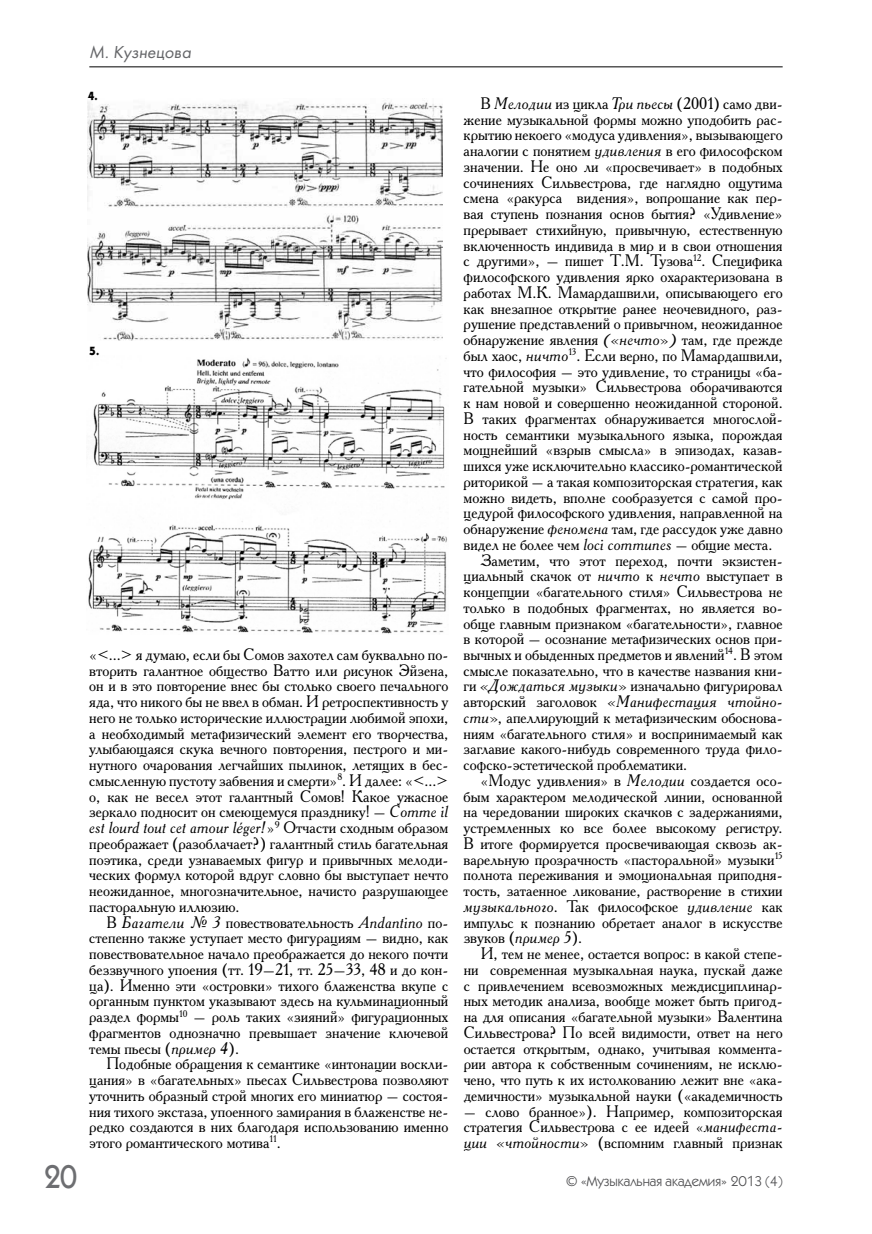
<style>
.page{position:relative;width:872px;height:1234px;background:#fff}
.page>*{position:absolute;margin:0;border:0;box-sizing:border-box;transform-origin:0 0}
.t1{font:500 33px "Kabel C";color:#6d6e71;scale:.9 1}
.t2{font:italic 18px "Futura Book C";color:#656669}
.t3{font:16.65px/15.8px "Academy C";color:#000;text-align:justify}
.t4{font:italic 16.65px "Academy C";color:#000}
.t5{font:14.25px "Kabel C";color:#4d4d4f}
.t6{font:700 12px "Kabel C";color:#000}
.s1{font-style:italic}
.s2{font-family:"Times New Roman";font-style:italic;font-size:15px}
.s3{font-style:normal}
</style>
<div class="page">
<hr style="left:89px;top:66px;width:693px;height:1px;background:#000">
<img style="left:88px;top:101px;width:354px;height:239px">
<img style="left:88px;top:358px;width:359px;height:276px">
<p class="t2" style="left:89px;top:42px;width:103px">М. Кузнецова</p>
<p class="t6" style="left:88px;top:89px;width:11px">4.</p>
<p class="t6" style="left:89px;top:343px;width:11px">5.</p>
<p class="t3" style="left:89px;top:646px;width:360px">«&lt;...&gt; я думаю, если бы Сомов захотел сам буквально по&shy;вторить галантное общество Ватто или рисунок Эйзена, он и в это повторение внес бы столько своего печального яда, что никого бы не ввел в обман. И ретроспективность у него не только исторические иллюстрации любимой эпохи, а необходимый метафизический элемент его творчества, улыбающаяся скука вечного повторения, пестрого и ми&shy;нутного очарования легчайших пылинок, летящих в бес&shy;смысленную пустоту забвения и смерти»<sup>8</sup>. И далее: «&lt;...&gt; о, как не весел этот галантный Сомов! Какое ужасное зеркало подносит он смеющемуся празднику! – <span class="s1">Comme il est lourd tout cet amour l</span><span class="s2">é</span><span class="s1">ger!</span>»<sup>9</sup> Отчасти сходным образом преображает (разоблачает?) галантный стиль багательная поэтика, среди узнаваемых фигур и привычных мелоди&shy;ческих формул которой вдруг словно бы выступает нечто неожиданное, многозначительное, начисто разрушающее пасторальную иллюзию.</p>
<p class="t3" style="left:89px;top:913px;width:360px;text-indent:17px">В <span class="s1">Багатели № 3</span> повествовательность <span class="s1">Andantino</span> по&shy;степенно также уступает место фигурациям – видно, как повествовательное начало преображается до некого почти беззвучного упоения (тт. 19–21, тт. 25–33, 48 и до кон&shy;ца). Именно эти «островки» тихого блаженства вкупе с органным пунктом указывают здесь на кульминационный раздел формы<sup>10</sup> – роль таких «зияний» фигурационных фрагментов однозначно превышает значение ключевой темы пьесы (<span class="s1">пример 4</span>).</p>
<p class="t3" style="left:89px;top:1055px;width:360px;text-indent:17px">Подобные обращения к семантике «интонации воскли&shy;цания» в «багательных» пьесах Сильвестрова позволяют уточнить образный строй многих его миниатюр – состоя&shy;ния тихого экстаза, упоенного замирания в блаженстве не&shy;редко создаются в них благодаря использованию именно этого романтического мотива<sup>11</sup>.</p>
<p class="t3" style="left:480px;top:95px;width:303px">В <span class="s1">Мелодии</span> из цикла <span class="s1">Три пьесы</span> (2001) само дви-</p>
<p class="t3" style="left:463px;top:111px;width:320px">жение музыкальной формы можно уподобить рас-</p>
<p class="t3" style="left:463px;top:127px;width:320px">крытию некоего «модуса удивления», вызывающего</p>
<p class="t3" style="left:463px;top:142px;width:320px">аналогии с понятием <span class="s1">удивления</span> в его философском</p>
<p class="t3" style="left:463px;top:158px;width:320px">значении. Не оно ли «просвечивает» в подобных</p>
<p class="t3" style="left:463px;top:174px;width:320px">сочинениях Сильвестрова, где наглядно ощутима</p>
<p class="t3" style="left:463px;top:189px;width:320px">смена «ракурса видения», вопрошание как пер-</p>
<p class="t3" style="left:463px;top:205px;width:320px">вая ступень познания основ бытия? «Удивление»</p>
<p class="t3" style="left:463px;top:221px;width:320px">прерывает стихийную, привычную, естественную</p>
<p class="t3" style="left:463px;top:237px;width:320px">включенность индивида в мир и в свои отношения</p>
<p class="t3" style="left:463px;top:252px;width:320px">с другими», – пишет Т.М. Тузова<sup>12</sup>. Специфика</p>
<p class="t3" style="left:463px;top:268px;width:320px">философского удивления ярко охарактеризована в</p>
<p class="t3" style="left:463px;top:284px;width:320px">работах М.К. Мамардашвили, описывающего его</p>
<p class="t3" style="left:463px;top:300px;width:320px">как внезапное открытие ранее неочевидного, раз-</p>
<p class="t3" style="left:463px;top:315px;width:320px">рушение представлений о привычном, неожиданное</p>
<p class="t3" style="left:463px;top:331px;width:320px">обнаружение явления <span class="s1">(«нечто»)</span> там, где прежде</p>
<p class="t3" style="left:463px;top:347px;width:320px">был хаос, <span class="s1">ничто</span><sup>13</sup><span class="s1">.</span> Если верно, по Мамардашвили,</p>
<p class="t3" style="left:463px;top:363px;width:320px">что философия – это удивление, то страницы «ба-</p>
<p class="t3" style="left:463px;top:378px;width:320px">гательной музыки» Сильвестрова оборачиваются</p>
<p class="t3" style="left:463px;top:394px;width:320px">к нам новой и совершенно неожиданной стороной.</p>
<p class="t3" style="left:463px;top:410px;width:320px">В таких фрагментах обнаруживается многослой-</p>
<p class="t3" style="left:463px;top:425px;width:320px">ность семантики музыкального языка, порождая</p>
<p class="t3" style="left:463px;top:441px;width:320px">мощнейший «взрыв смысла» в эпизодах, казав-</p>
<p class="t3" style="left:463px;top:457px;width:320px">шихся уже исключительно классико-романтической</p>
<p class="t3" style="left:463px;top:473px;width:320px">риторикой – а такая композиторская стратегия, как</p>
<p class="t3" style="left:463px;top:488px;width:320px">можно видеть, вполне сообразуется с самой про-</p>
<p class="t3" style="left:463px;top:504px;width:320px">цедурой философского удивления, направленной на</p>
<p class="t3" style="left:463px;top:520px;width:320px">обнаружение <span class="s1">феномена</span> там, где рассудок уже давно</p>
<p class="t3" style="left:463px;top:536px;width:310px">видел не более чем <span class="s1">loci communes</span> – общие места.</p>
<p class="t3" style="left:480px;top:551px;width:303px">Заметим, что этот переход, почти экзистен-</p>
<p class="t3" style="left:463px;top:567px;width:320px">циальный скачок от <span class="s1">ничто</span> к <span class="s1">нечто</span> выступает в</p>
<p class="t3" style="left:463px;top:583px;width:320px">концепции «багательного стиля» Сильвестрова не</p>
<p class="t3" style="left:463px;top:599px;width:320px">только в подобных фрагментах, но является во-</p>
<p class="t3" style="left:463px;top:614px;width:320px">обще главным признаком «багательности», главное</p>
<p class="t3" style="left:463px;top:630px;width:320px">в которой – осознание метафизических основ при-</p>
<p class="t3" style="left:463px;top:646px;width:320px">вычных и обыденных предметов и явлений<sup>14</sup>. В этом</p>
<p class="t3" style="left:463px;top:661px;width:320px">смысле показательно, что в качестве названия кни-</p>
<p class="t3" style="left:463px;top:677px;width:320px">ги <span class="s1">«Дождаться музыки»</span> изначально фигурировал</p>
<p class="t4" style="left:463px;top:691px;width:320px"><span class="s3">авторский заголовок</span> «Манифестация чтойно-</p>
<p class="t3" style="left:463px;top:709px;width:320px"><span class="s1">сти»</span>, апеллирующий к метафизическим обоснова-</p>
<p class="t3" style="left:463px;top:724px;width:320px">ниям «багательного стиля» и воспринимаемый как</p>
<p class="t3" style="left:463px;top:740px;width:320px">заглавие какого-нибудь современного труда фило-</p>
<p class="t3" style="left:463px;top:756px;width:225px">софско-эстетической проблематики.</p>
<p class="t3" style="left:480px;top:772px;width:303px">«Модус удивления» в <span class="s1">Мелодии</span> создается осо-</p>
<p class="t3" style="left:463px;top:787px;width:320px">бым характером мелодической линии, основанной</p>
<p class="t3" style="left:463px;top:803px;width:320px">на чередовании широких скачков с задержаниями,</p>
<p class="t3" style="left:463px;top:819px;width:320px">устремленных ко все более высокому регистру.</p>
<p class="t3" style="left:463px;top:834px;width:320px">В итоге формируется просвечивающая сквозь ак-</p>
<p class="t3" style="left:463px;top:850px;width:320px">варельную прозрачность «пасторальной» музыки<sup>15</sup></p>
<p class="t3" style="left:463px;top:866px;width:320px">полнота переживания и эмоциональная приподня-</p>
<p class="t3" style="left:463px;top:882px;width:320px">тость, затаенное ликование, растворение в стихии</p>
<p class="t4" style="left:463px;top:895px;width:320px">музыкального<span class="s3">. Так философское</span> удивление <span class="s3">как</span></p>
<p class="t3" style="left:463px;top:913px;width:320px">импульс к познанию обретает аналог в искусстве</p>
<p class="t3" style="left:463px;top:929px;width:120px">звуков (<span class="s1">пример 5</span>).</p>
<p class="t3" style="left:480px;top:945px;width:303px">И, тем не менее, остается вопрос: в какой степе-</p>
<p class="t3" style="left:463px;top:960px;width:320px">ни современная музыкальная наука, пускай даже</p>
<p class="t3" style="left:463px;top:976px;width:320px">с привлечением всевозможных междисциплинар-</p>
<p class="t3" style="left:463px;top:992px;width:320px">ных методик анализа, вообще может быть пригод-</p>
<p class="t3" style="left:463px;top:1008px;width:320px">на для описания «багательной музыки» Валентина</p>
<p class="t3" style="left:463px;top:1023px;width:320px">Сильвестрова? По всей видимости, ответ на него</p>
<p class="t3" style="left:463px;top:1039px;width:320px">остается открытым, однако, учитывая коммента-</p>
<p class="t3" style="left:463px;top:1055px;width:320px">рии автора к собственным сочинениям, не исклю-</p>
<p class="t3" style="left:463px;top:1070px;width:320px">чено, что путь к их истолкованию лежит вне «ака-</p>
<p class="t3" style="left:463px;top:1086px;width:320px">демичности» музыкальной науки («академичность</p>
<p class="t3" style="left:463px;top:1102px;width:320px">– слово бранное»). Например, композиторская стратегия Сильвестрова с ее идеей «<span class="s1">манифеста&shy;ции «чтойности»</span> (вспомним главный признак</p>
<h1 class="t1" style="left:44px;top:1156px;width:38px">20</h1>
<p class="t5" style="left:566px;top:1172px;width:218px">© «Музыкальная академия» 2013 (4)</p>
</div>
